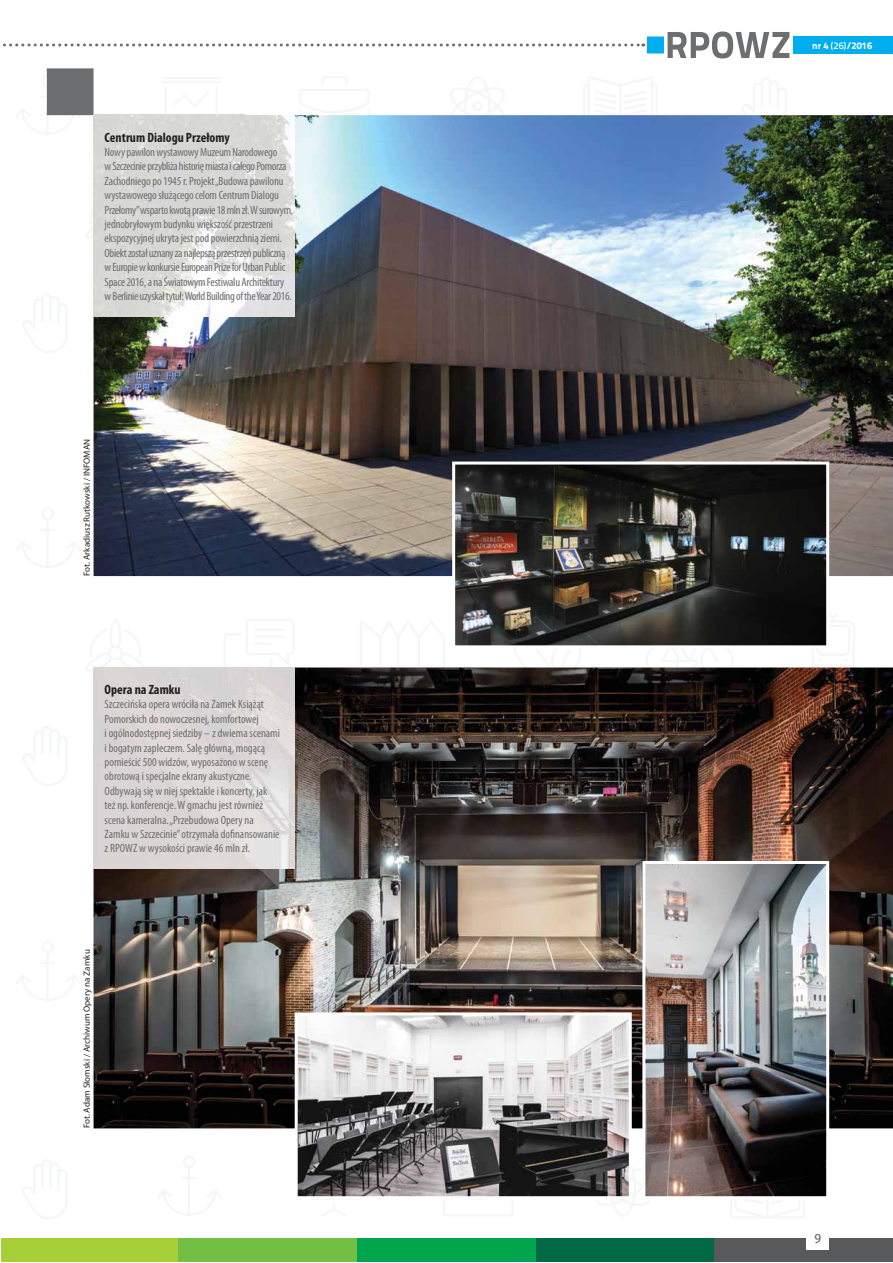
<style>
.page{position:relative;width:893px;height:1263px;background:#fff}
.page>*{position:absolute;margin:0;border:0;box-sizing:border-box;transform-origin:0 0}
.t1{font:700 condensed 13.5px "Myriad Pro";color:#231f20}
.t2{font:condensed 12px/14.4px "Myriad Pro";letter-spacing:-.01em;color:#6d6e70}
.t3{font:12px "Koz Go Pr 6 N Medium 90 msp RKSJ H";color:#6d6e70}
.t4{font:9.75px "Titillium Text 14 L 999 wt";color:#fff}
.t5{font:9px "Myriad Pro";color:#231f20}
.s1{font-family:"Titillium Text 14 L 600 wt"}
</style>
<div class="page">
<svg style="left:93px;top:396px;width:1px;height:66px"></svg>
<hr style="left:161px;top:81px;width:60px;height:2px;background:#f5f6f6">
<hr style="left:161px;top:77px;width:60px;height:2px;background:#f5f6f6">
<svg style="left:165px;top:114px;width:53px;height:1px"></svg>
<hr style="left:255px;top:629px;width:30px;height:2px;background:#f5f6f6">
<hr style="left:255px;top:635px;width:30px;height:3px;background:#f5f6f6">
<hr style="left:255px;top:642px;width:16px;height:3px;background:#f5f6f6">
<hr style="left:46px;top:518px;width:3px;height:50px;background:#f5f6f6">
<hr style="left:188px;top:1166px;width:2px;height:50px;background:#f5f6f6">
<svg style="left:93px;top:1051px;width:1px;height:61px"></svg>
<hr style="left:46px;top:951px;width:3px;height:50px;background:#f5f6f6">
<svg style="left:3px;top:44px;width:637px;height:2px"></svg>
<div style="left:793px;top:36px;width:100px;height:18px;background:#00aeef"></div>
<svg style="left:643px;top:32px;width:146px;height:26px"></svg>
<div style="left:1px;top:1238px;width:178px;height:24px;background:#a6ce39"></div>
<div style="left:179px;top:1238px;width:178px;height:24px;background:#72bf44"></div>
<div style="left:357px;top:1238px;width:179px;height:24px;background:#00a54d"></div>
<div style="left:536px;top:1238px;width:178px;height:24px;background:#006a44"></div>
<div style="left:714px;top:1238px;width:179px;height:24px;background:#58595b"></div>
<div style="left:807px;top:1227px;width:22px;height:22px;background:#fff"></div>
<svg style="left:46px;top:68px;width:48px;height:48px;background:#747577"></svg>
<img style="left:94px;top:115px;width:799px;height:461px">
<img style="left:93px;top:115px;width:202px;height:202px">
<img style="left:456px;top:466px;width:369px;height:178px">
<div style="left:452px;top:462px;width:377px;height:186px;border:3px solid #fff"></div>
<img style="left:94px;top:667px;width:799px;height:461px">
<img style="left:93px;top:667px;width:202px;height:202px">
<img style="left:299px;top:1016px;width:329px;height:179px">
<div style="left:295px;top:1012px;width:337px;height:187px;border:3px solid #fff"></div>
<img style="left:646px;top:865px;width:179px;height:330px">
<div style="left:642px;top:861px;width:187px;height:338px;border:3px solid #fff"></div>
<p class="t1" style="left:105px;top:132px;width:127px">Centrum Dialogu Przełomy</p>
<p class="t2" style="left:105px;top:146px;width:190px">Nowy pawilon wystawowy Muzeum Narodowego<br>w Szczecinie przybliża historię miasta i całego Pomorza Zachodniego po 1945 r. Projekt „Budowa pawilonu wystawowego służącego celom Centrum Dialogu Przełomy” wsparto kwotą prawie 18 mln zł. W surowym, jednobryłowym budynku większość przestrzeni ekspozycyjnej ukryta jest pod powierzchnią ziemi.<br>Obiekt został uznany za najlepszą przestrzeń publiczną w Europie w konkursie European Prize for Urban Public Space 2016, a na Światowym Festiwalu Architektury w Berlinie uzyskał tytuł: World Building of the Year 2016.</p>
<p class="t5" style="left:83px;top:576px;width:139px;rotate:-90deg">Fot. Arkadiusz Rutkowski / INFOMAN</p>
<p class="t1" style="left:105px;top:684px;width:77px">Opera na Zamku</p>
<p class="t2" style="left:105px;top:698px;width:177px">Szczecińska opera wróciła na Zamek Książąt Pomorskich do nowoczesnej, komfortowej<br>i ogólnodostępnej siedziby – z dwiema scenami i bogatym zapleczem. Salę główną, mogącą pomieścić 500 widzów, wyposażono w scenę obrotową i specjalne ekrany akustyczne.<br>Odbywają się w niej spektakle i koncerty, jak też np. konferencje. W gmachu jest również scena kameralna. „Przebudowa Opery na Zamku w Szczecinie” otrzymała dofinansowanie z RPOWZ w wysokości prawie 46 mln zł.</p>
<p class="t5" style="left:83px;top:1128px;width:180px;rotate:-90deg">Fot. Adam Słomski / Archiwum Opery na Zamku</p>
<p class="t4" style="left:812px;top:42px;width:62px">nr 4 <span class="s1">(26)</span>/2016</p>
<p class="t3" style="left:815px;top:1234px;width:8px">9</p>
</div>
